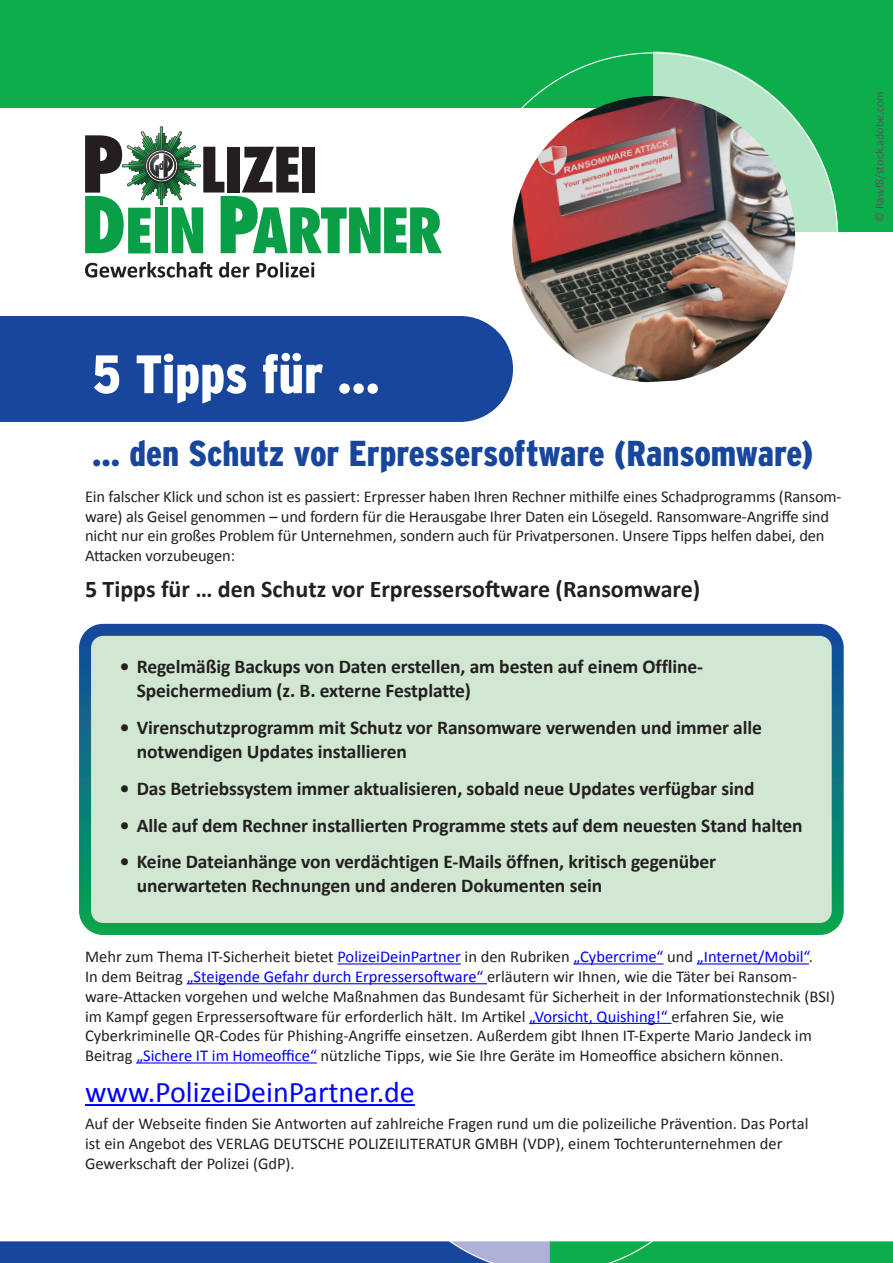
<style>
.page{position:relative;width:893px;height:1263px;background:#fff}
.page>*{position:absolute;margin:0;border:0;box-sizing:border-box;transform-origin:0 0}
.t1{font:900 54px "Interstate Condensed";color:#fff}
.t2{font:900 36px "Interstate Condensed";letter-spacing:-.005em;color:#18469d}
.t3{font:30px "Calibri";color:#00f}
.t4{font:700 24px "Calibri";color:#231f20}
.t5{font:700 19.5px/24px "Calibri";letter-spacing:-.005em;color:#231f20}
.t6{font:16.5px/19.8px "Calibri";color:#231f20}
.t7{font:12px "Calibri";color:#57585a}
.s1{color:#00f}
</style>
<div class="page">
<div style="left:85px;top:630px;width:753px;height:299px;background:#d1e7d2;border-radius:18px"></div>
<div style="left:79px;top:624px;width:765px;height:311px;border:12px solid #fff;border-radius:18px"></div>
<img style="left:0;top:1242px;width:893px;height:21px">
<div style="left:0;top:0;width:893px;height:232px;background:#0cae4c"></div>
<div style="left:0;top:108px;width:654px;height:237px;background:#fff"></div>
<svg style="left:652px;top:51px;width:186px;height:195px"></svg>
<svg style="left:85px;top:126px;width:357px;height:127px"></svg>
<svg style="left:85px;top:262px;width:127px;height:16px"></svg>
<svg style="left:219px;top:262px;width:30px;height:16px"></svg>
<svg style="left:257px;top:262px;width:57px;height:16px"></svg>
<img style="left:512px;top:96px;width:283px;height:286px">
<div style="left:0;top:316px;width:513px;height:106px;background:#18469d"></div>
<hr style="left:337px;top:963px;width:124px;height:1px;background:#00f">
<hr style="left:573px;top:963px;width:90px;height:1px;background:#00f">
<hr style="left:697px;top:963px;width:112px;height:1px;background:#00f">
<hr style="left:187px;top:983px;width:300px;height:1px;background:#00f">
<hr style="left:529px;top:1023px;width:143px;height:1px;background:#00f">
<hr style="left:136px;top:1062px;width:181px;height:1px;background:#00f">
<hr style="left:85px;top:1104px;width:330px;height:2px;background:#00f">
<p class="t7" style="left:872px;top:222px;width:132px;rotate:-90deg">© Rawf8/stock.adobe.com</p>
<h1 class="t1" style="left:92px;top:344px;width:289px">5 Tipps für ...</h1>
<h2 class="t2" style="left:92px;top:433px;width:723px">... den Schutz vor Erpressersoftware (Ransomware)</h2>
<p class="t6" style="left:85px;top:485px;width:758px">Ein falscher Klick und schon ist es passiert: Erpresser haben Ihren Rechner mithilfe eines Schadprogramms (Ransom&shy;ware) als Geisel genommen – und fordern für die Herausgabe Ihrer Daten ein Lösegeld. Ransomware-Angriffe sind nicht nur ein großes Problem für Unternehmen, sondern auch für Privatpersonen. Unsere Tipps helfen dabei, den Attacken vorzubeugen:</p>
<h3 class="t4" style="left:85px;top:574px;width:617px">5 Tipps für … den Schutz vor Erpressersoftware (Ransomware)</h3>
<p class="t5" style="left:137px;top:654px;width:568px;text-indent:-17px">• Regelmäßig Backups von Daten erstellen, am besten auf einem Offline-<br>Speichermedium (z. B. externe Festplatte)</p>
<p class="t5" style="left:137px;top:715px;width:627px;text-indent:-17px">• Virenschutzprogramm mit Schutz vor Ransomware verwenden und immer alle notwendigen Updates installieren</p>
<p class="t5" style="left:120px;top:775px;width:636px">• Das Betriebssystem immer aktualisieren, sobald neue Updates verfügbar sind</p>
<p class="t5" style="left:120px;top:812px;width:684px">• Alle auf dem Rechner installierten Programme stets auf dem neuesten Stand halten</p>
<p class="t5" style="left:137px;top:849px;width:581px;text-indent:-17px">• Keine Dateianhänge von verdächtigen E-Mails öffnen, kritisch gegenüber unerwarteten Rechnungen und anderen Dokumenten sein</p>
<p class="t6" style="left:85px;top:946px;width:751px">Mehr zum Thema IT-Sicherheit bietet <span class="s1">PolizeiDeinPartner</span> in den Rubriken <span class="s1">„Cybercrime“</span> und <span class="s1">„Internet/Mobil“</span>.<br>In dem Beitrag <span class="s1">„Steigende Gefahr durch Erpressersoftware“</span> erläutern wir Ihnen, wie die Täter bei Ransom&shy;ware-Attacken vorgehen und welche Maßnahmen das Bundesamt für Sicherheit in der Informationstechnik (BSI) im Kampf gegen Erpressersoftware für erforderlich hält. Im Artikel <span class="s1">„Vorsicht, Quishing!“</span> erfahren Sie, wie Cyberkriminelle QR-Codes für Phishing-Angriffe einsetzen. Außerdem gibt Ihnen IT-Experte Mario Jandeck im Beitrag <span class="s1">„Sichere IT im Homeoffice“</span> nützliche Tipps, wie Sie Ihre Geräte im Homeoffice absichern können.</p>
<h3 class="t3" style="left:85px;top:1073px;width:331px">www.PolizeiDeinPartner.de</h3>
<p class="t6" style="left:85px;top:1113px;width:725px">Auf der Webseite finden Sie Antworten auf zahlreiche Fragen rund um die polizeiliche Prävention. Das Portal ist ein Angebot des VERLAG DEUTSCHE POLIZEILITERATUR GMBH (VDP), einem Tochterunternehmen der<br>Gewerkschaft der Polizei (GdP).</p>
</div>
